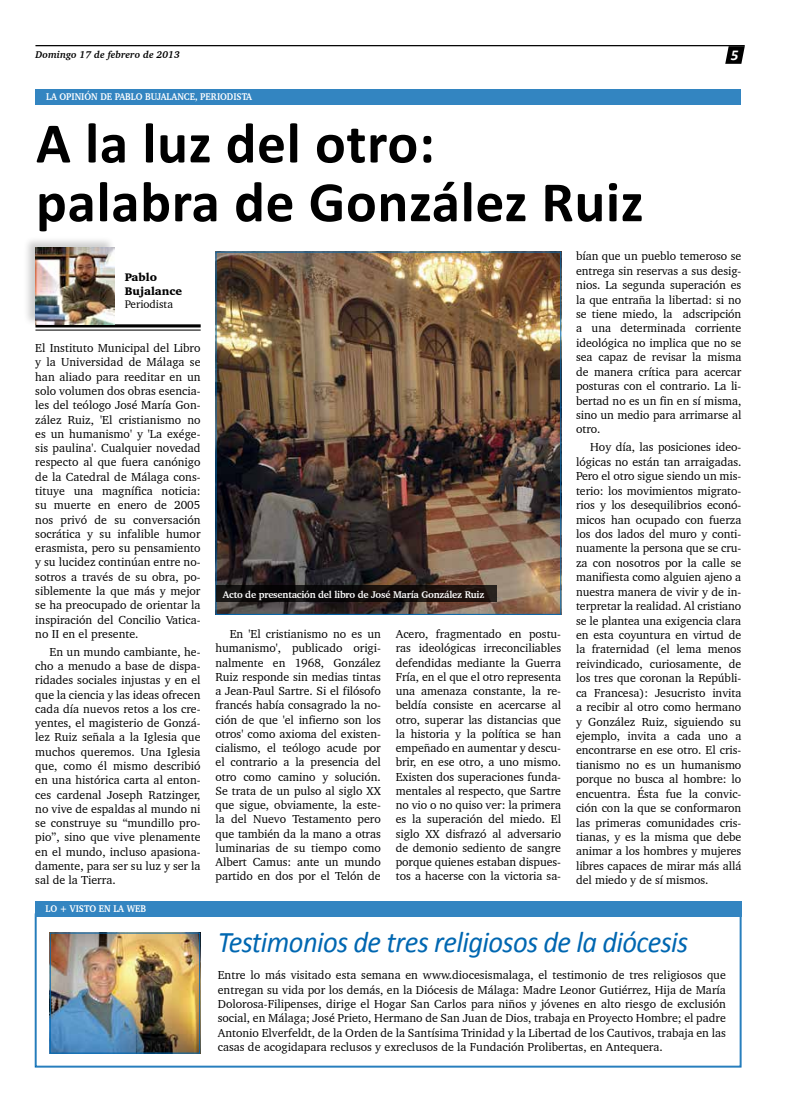
<style>
.page{position:relative;width:791px;height:1117px;background:#fff}
.page>*{position:absolute;margin:0;border:0;box-sizing:border-box;transform-origin:0 0}
.t1{font:700 57.5px/58.8px "Calibri";letter-spacing:.01em;color:#000}
.t2{font:italic 30px "Calibri";letter-spacing:-.02em;color:#0067b1;scale:.95 1}
.t3{font:italic 700 15px "Calibri";color:#fff}
.t4{font:11.88px/14.2px "Charter BT";letter-spacing:-.005em;color:#000;text-align:justify}
.t5{font:900 11.25px/13.5px "Charter BT";color:#000}
.t6{font:11.25px "Charter BT";color:#000}
.t7{font:700 10px "Charter BT";color:#fff;scale:.9 1}
.t8{font:700 10px "Charter BT";letter-spacing:-.02em;color:#fff}
.t9{font:italic 700 10px "Charter BT";color:#000}
</style>
<div class="page">
<svg style="left:724px;top:46px;width:20px;height:18px"></svg>
<hr style="left:35px;top:45px;width:709px;height:1px;background:#000">
<div style="left:35px;top:89px;width:706px;height:15px;background:#3385c1"></div>
<img style="left:217px;top:254px;width:342px;height:358px">
<div style="left:215px;top:252px;width:346px;height:362px;border:1px solid #0067b1"></div>
<svg style="left:35px;top:916px;width:706px;height:151px"></svg>
<div style="left:35px;top:900px;width:706px;height:16px;background:#3385c1"></div>
<img style="left:52px;top:934px;width:146px;height:117px">
<div style="left:50px;top:932px;width:150px;height:121px;border:1px solid #0067b1"></div>
<svg style="left:216px;top:585px;width:280px;height:16px;background:#120d0c"></svg>
<hr style="left:35px;top:324px;width:165px;height:3px;background:#000">
<hr style="left:35px;top:329px;width:165px;height:1px;background:#000">
<div style="left:23px;top:236px;width:92px;height:91px;background:#000;opacity:.2"></div>
<img style="left:35px;top:247px;width:79px;height:77px">
<p class="t9" style="left:35px;top:48px;width:146px">Domingo 17 de febrero de 2013</p>
<p class="t3" style="left:730px;top:45px;width:9px">5</p>
<p class="t7" style="left:46px;top:90px;width:230px">LA OPINIÓN DE PABLO BUJALANCE, PERIODISTA</p>
<h1 class="t1" style="left:36px;top:114px;width:608px">A la luz del otro:<br>palabra de González Ruiz</h1>
<p class="t5" style="left:125px;top:270px;width:59px">Pablo<br>Bujalance</p>
<p class="t6" style="left:125px;top:297px;width:50px">Periodista</p>
<p class="t4" style="left:35px;top:340px;width:167px">El Instituto Municipal del Libro y la Universidad de Málaga se han aliado para reeditar en un solo volumen dos obras esencia&shy;les del teólogo José María Gon&shy;zález Ruiz, 'El cristianismo no es un humanismo' y 'La exége&shy;sis paulina'. Cualquier novedad respecto al que fuera canónigo de la Catedral de Málaga cons&shy;tituye una magnífica noticia: su muerte en enero de 2005 nos privó de su conversación socrática y su infalible humor erasmista, pero su pensamiento y su lucidez continúan entre no&shy;sotros a través de su obra, po&shy;siblemente la que más y mejor se ha preocupado de orientar la inspiración del Concilio Vatica&shy;no II en el presente.</p>
<p class="t4" style="left:35px;top:644px;width:167px;text-indent:14px">En un mundo cambiante, he&shy;cho a menudo a base de dispa&shy;ridades sociales injustas y en el que la ciencia y las ideas ofrecen cada día nuevos retos a los cre&shy;yentes, el magisterio de Gonzá&shy;lez Ruiz señala a la Iglesia que muchos queremos. Una Iglesia que, como él mismo describió en una histórica carta al enton&shy;ces cardenal Joseph Ratzinger, no vive de espaldas al mundo ni se construye su “mundillo pro&shy;pio”, sino que vive plenamente en el mundo, incluso apasiona&shy;damente, para ser su luz y ser la sal de la Tierra.</p>
<p class="t7" style="left:46px;top:901px;width:113px">LO + VISTO EN LA WEB</p>
<p class="t8" style="left:223px;top:587px;width:263px">Acto de presentación del libro de José María González Ruiz</p>
<p class="t4" style="left:215px;top:626px;width:167px;text-indent:14px">En 'El cristianismo no es un humanismo', publicado origi&shy;nalmente en 1968, González Ruiz responde sin medias tintas a Jean-Paul Sartre. Si el filósofo francés había consagrado la no&shy;ción de que 'el infierno son los otros' como axioma del existen&shy;cialismo, el teólogo acude por el contrario a la presencia del otro como camino y solución.<br>Se trata de un pulso al siglo XX que sigue, obviamente, la este&shy;la del Nuevo Testamento pero que también da la mano a otras luminarias de su tiempo como Albert Camus: ante un mundo partido en dos por el Telón de</p>
<p class="t4" style="left:395px;top:626px;width:167px">Acero, fragmentado en postu&shy;ras ideológicas irreconciliables defendidas mediante la Guerra Fría, en el que el otro representa una amenaza constante, la re&shy;beldía consiste en acercarse al otro, superar las distancias que la historia y la política se han empeñado en aumentar y descu&shy;brir, en ese otro, a uno mismo.<br>Existen dos superaciones funda&shy;mentales al respecto, que Sartre no vio o no quiso ver: la primera es la superación del miedo. El siglo XX disfrazó al adversario de demonio sediento de sangre porque quienes estaban dispues&shy;tos a hacerse con la victoria sa-</p>
<p class="t4" style="left:575px;top:249px;width:167px">bían que un pueblo temeroso se entrega sin reservas a sus desig&shy;nios. La segunda superación es la que entraña la libertad: si no se tiene miedo, la adscripción a una determinada corriente ideológica no implica que no se sea capaz de revisar la misma de manera crítica para acercar posturas con el contrario. La li&shy;bertad no es un fin en sí misma, sino un medio para arrimarse al otro.</p>
<p class="t4" style="left:575px;top:440px;width:167px;text-indent:14px">Hoy día, las posiciones ideo&shy;lógicas no están tan arraigadas.<br>Pero el otro sigue siendo un mis&shy;terio: los movimientos migrato&shy;rios y los desequilibrios econó&shy;micos han ocupado con fuerza los dos lados del muro y conti&shy;nuamente la persona que se cru&shy;za con nosotros por la calle se manifiesta como alguien ajeno a nuestra manera de vivir y de in&shy;terpretar la realidad. Al cristiano se le plantea una exigencia clara en esta coyuntura en virtud de la fraternidad (el lema menos reivindicado, curiosamente, de los tres que coronan la Repúbli&shy;ca Francesa): Jesucristo invita a recibir al otro como hermano y González Ruiz, siguiendo su ejemplo, invita a cada uno a encontrarse en ese otro. El cris&shy;tianismo no es un humanismo porque no busca al hombre: lo encuentra. Ésta fue la convic&shy;ción con la que se conformaron las primeras comunidades cris&shy;tianas, y es la misma que debe animar a los hombres y mujeres libres capaces de mirar más allá del miedo y de sí mismos.</p>
<h2 class="t2" style="left:218px;top:920px;width:496px">Testimonios de tres religiosos de la diócesis</h2>
<p class="t4" style="left:218px;top:967px;width:509px">Entre lo más visitado esta semana en www.diocesismalaga, el testimonio de tres religiosos que entregan su vida por los demás, en la Diócesis de Málaga: Madre Leonor Gutiérrez, Hija de María Dolorosa-Filipenses, dirige el Hogar San Carlos para niños y jóvenes en alto riesgo de exclusión social, en Málaga; José Prieto, Hermano de San Juan de Dios, trabaja en Proyecto Hombre; el padre Antonio Elverfeldt, de la Orden de la Santísima Trinidad y la Libertad de los Cautivos, trabaja en las casas de acogidapara reclusos y exreclusos de la Fundación Prolibertas, en Antequera.</p>
</div>
